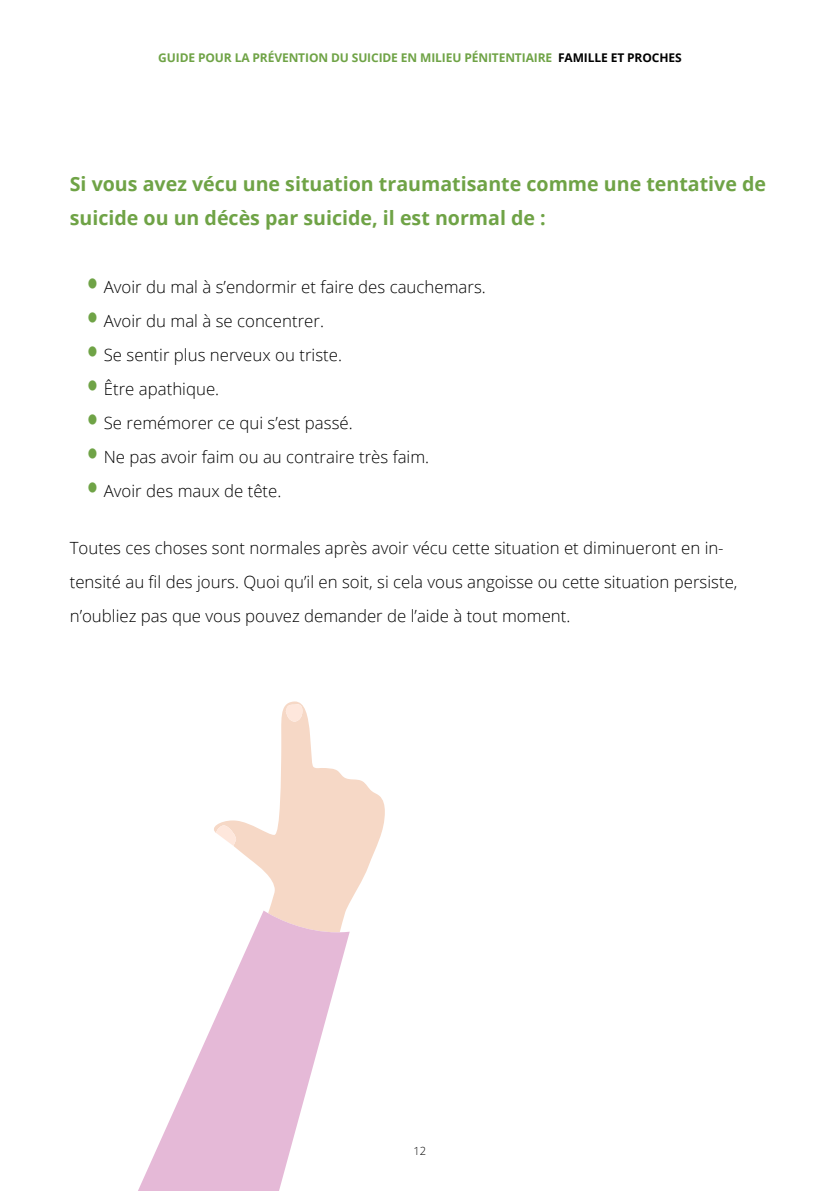
<style>
.page{position:relative;width:840px;height:1191px;background:#fff}
.page>*{position:absolute;margin:0;border:0;box-sizing:border-box;transform-origin:0 0}
.t1{font:700 19.6px/34px "Open Sans";color:#6fa346}
.Listado_nivel_1{font:300 16.8px/34px "Open Sans";color:#000}
.t2{font:700 12px "Open Sans";letter-spacing:-.01em;color:#6fa346}
.t3{font:300 11.2px "Open Sans";color:#000}
.s1{color:#000}
</style>
<div class="page">
<svg style="left:214px;top:701px;width:171px;height:233px"></svg>
<svg style="left:285px;top:704px;width:18px;height:17px"></svg>
<svg style="left:216px;top:825px;width:21px;height:21px"></svg>
<svg style="left:138px;top:910px;width:211px;height:281px;fill:#e5b9d7"></svg>
<p class="t2" style="left:158px;top:49px;width:524px">GUIDE POUR LA PRÉVENTION DU SUICIDE EN MILIEU PÉNITENTIAIRE <span class="s1">FAMILLE ET PROCHES</span></p>
<p class="t1" style="left:70px;top:166px;width:697px">Si vous avez vécu une situation traumatisante comme une tentative de suicide ou un décès par suicide, il est normal de :</p>
<p class="Listado_nivel_1" style="left:104px;top:269px;width:383px">Avoir du mal à s’endormir et faire des cauchemars.</p>
<p class="Listado_nivel_1" style="left:104px;top:303px;width:221px">Avoir du mal à se concentrer.</p>
<p class="Listado_nivel_1" style="left:104px;top:337px;width:239px">Se sentir plus nerveux ou triste.</p>
<p class="Listado_nivel_1" style="left:104px;top:371px;width:117px">Être apathique.</p>
<p class="Listado_nivel_1" style="left:104px;top:405px;width:250px">Se remémorer ce qui s’est passé.</p>
<p class="Listado_nivel_1" style="left:104px;top:439px;width:327px">Ne pas avoir faim ou au contraire très faim.</p>
<p class="Listado_nivel_1" style="left:104px;top:473px;width:179px">Avoir des maux de tête.</p>
<p class="Listado_nivel_1" style="left:70px;top:530px;width:669px">Toutes ces choses sont normales après avoir vécu cette situation et diminueront en in&shy;tensité au fil des jours. Quoi qu’il en soit, si cela vous angoisse ou cette situation persiste, n’oubliez pas que vous pouvez demander de l’aide à tout moment.</p>
<p class="t3" style="left:413px;top:1143px;width:14px">12</p>
</div>
